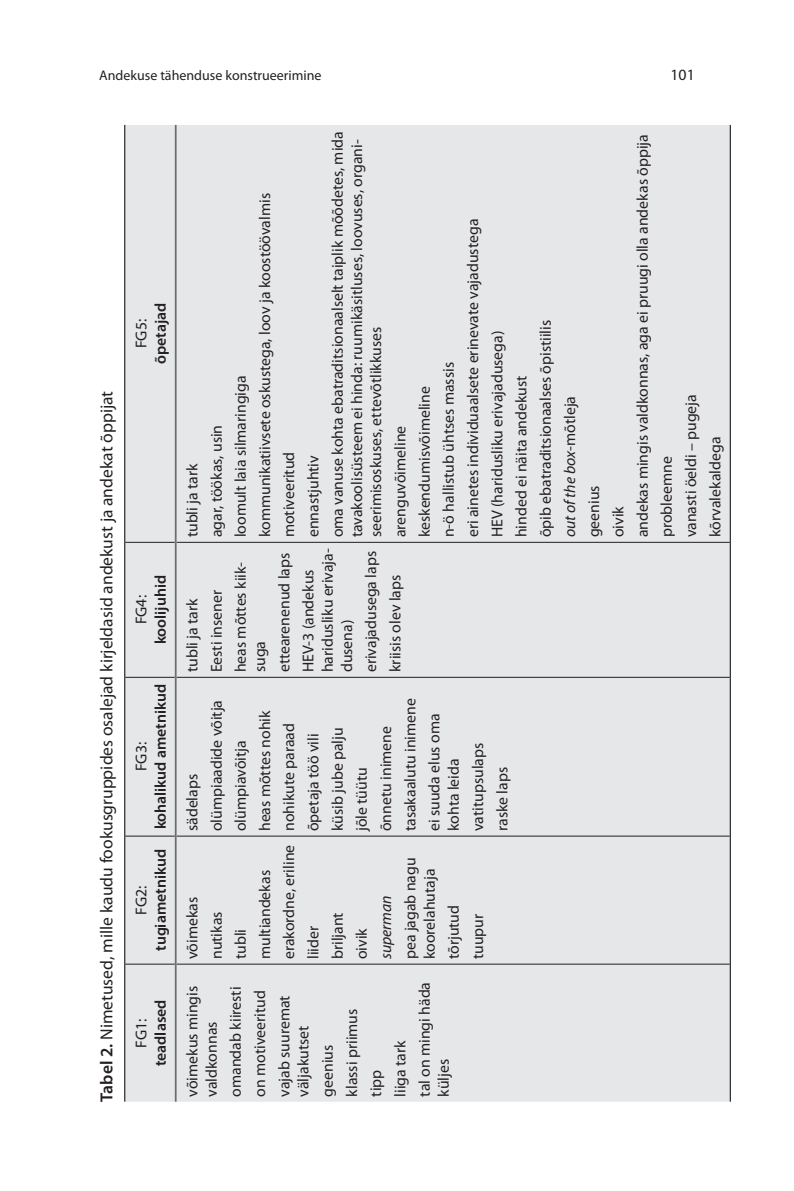
<style>
.page{position:relative;width:794px;height:1191px;background:#fff}
.page>*{position:absolute;margin:0;border:0;box-sizing:border-box;transform-origin:0 0}
.tabelpais{font:17.5px "Myriad Pro";color:#231f20}
.tabel_tekst{font:15.75px/19.2px "Myriad Pro";color:#231f20}
.tabel_tekst-2{font:600 15.75px "Myriad Pro";color:#231f20}
.tabel_tekst-3{font:italic 15.75px "Myriad Pro";color:#231f20}
.t1{font:14px "Myriad Pro";color:#231f20}
.s1{font-weight:600}
.s2{font-style:normal}
</style>
<div class="page">
<div style="left:125px;top:125px;width:605px;height:976px;background:#e6e7e9"></div>
<hr style="left:124px;top:964px;width:1px;height:137px;background:#000">
<hr style="left:124px;top:836px;width:1px;height:128px;background:#000">
<hr style="left:124px;top:677px;width:1px;height:159px;background:#000">
<hr style="left:124px;top:542px;width:1px;height:135px;background:#000">
<hr style="left:124px;top:125px;width:1px;height:417px;background:#000">
<hr style="left:730px;top:964px;width:1px;height:137px;background:#000">
<hr style="left:730px;top:836px;width:1px;height:128px;background:#000">
<hr style="left:730px;top:677px;width:1px;height:159px;background:#000">
<hr style="left:730px;top:542px;width:1px;height:135px;background:#000">
<hr style="left:730px;top:125px;width:1px;height:417px;background:#000">
<hr style="left:125px;top:963px;width:50px;height:1px;background:#231f20">
<hr style="left:125px;top:835px;width:50px;height:1px;background:#231f20">
<hr style="left:125px;top:677px;width:50px;height:1px;background:#231f20">
<hr style="left:125px;top:542px;width:50px;height:1px;background:#231f20">
<hr style="left:177px;top:963px;width:553px;height:1px;background:#231f20">
<hr style="left:177px;top:835px;width:553px;height:1px;background:#231f20">
<hr style="left:177px;top:677px;width:553px;height:1px;background:#231f20">
<hr style="left:177px;top:542px;width:553px;height:1px;background:#231f20">
<hr style="left:175px;top:964px;width:2px;height:137px;background:#6c6d70">
<hr style="left:175px;top:836px;width:2px;height:128px;background:#6c6d70">
<hr style="left:175px;top:677px;width:2px;height:159px;background:#6c6d70">
<hr style="left:175px;top:542px;width:2px;height:135px;background:#6c6d70">
<hr style="left:175px;top:125px;width:2px;height:417px;background:#6c6d70">
<p class="t1" style="left:99px;top:67px;width:224px">Andekuse tähenduse konstrueerimine</p>
<p class="tabel_tekst" style="left:670px;top:65px;width:26px">101</p>
<p class="tabelpais" style="left:96px;top:1101px;width:712px;rotate:-90deg"><span class="s1">Tabel 2.</span> Nimetused, mille kaudu fookusgruppides osalejad kirjeldasid andekust ja andekat õppijat</p>
<p class="tabel_tekst-2" style="left:150px;top:364px;width:63px;rotate:-90deg">õpetajad</p>
<p class="tabel_tekst" style="left:131px;top:348px;width:31px;rotate:-90deg">FG5:</p>
<p class="tabel_tekst-2" style="left:150px;top:644px;width:71px;rotate:-90deg">koolijuhid</p>
<p class="tabel_tekst" style="left:131px;top:624px;width:31px;rotate:-90deg">FG4:</p>
<p class="tabel_tekst-2" style="left:150px;top:829px;width:147px;rotate:-90deg">kohalikud ametnikud</p>
<p class="tabel_tekst" style="left:131px;top:771px;width:31px;rotate:-90deg">FG3:</p>
<p class="tabel_tekst-2" style="left:150px;top:951px;width:103px;rotate:-90deg">tugiametnikud</p>
<p class="tabel_tekst" style="left:131px;top:914px;width:31px;rotate:-90deg">FG2:</p>
<p class="tabel_tekst-2" style="left:150px;top:1066px;width:68px;rotate:-90deg">teadlased</p>
<p class="tabel_tekst" style="left:131px;top:1047px;width:31px;rotate:-90deg">FG1:</p>
<p class="tabel_tekst" style="left:182px;top:537px;width:75px;rotate:-90deg">tubli ja tark</p>
<p class="tabel_tekst" style="left:206px;top:537px;width:114px;rotate:-90deg">agar, töökas, usin</p>
<p class="tabel_tekst" style="left:182px;top:672px;width:75px;rotate:-90deg">tubli ja tark</p>
<p class="tabel_tekst" style="left:206px;top:672px;width:84px;rotate:-90deg">Eesti insener</p>
<p class="tabel_tekst" style="left:231px;top:537px;width:163px;rotate:-90deg">loomult laia silmaringiga</p>
<p class="tabel_tekst" style="left:255px;top:537px;width:346px;rotate:-90deg">kommunikatiivsete oskustega, loov ja koostöövalmis</p>
<p class="tabel_tekst" style="left:279px;top:537px;width:87px;rotate:-90deg">motiveeritud</p>
<p class="tabel_tekst" style="left:303px;top:537px;width:84px;rotate:-90deg">ennastjuhtiv</p>
<p class="tabel_tekst" style="left:327px;top:537px;width:407px;rotate:-90deg">oma vanuse kohta ebatraditsionaalselt taiplik mõõdetes, mida tavakoolisüsteem ei hinda: ruumikäsitluses, loovuses, organi&shy;seerimisoskuses, ettevõtlikkuses</p>
<p class="tabel_tekst" style="left:390px;top:537px;width:113px;rotate:-90deg">arenguvõimeline</p>
<p class="tabel_tekst" style="left:231px;top:672px;width:112px;rotate:-90deg">heas mõttes kiik&shy;suga</p>
<p class="tabel_tekst" style="left:274px;top:672px;width:121px;rotate:-90deg">ettearenenud laps</p>
<p class="tabel_tekst" style="left:298px;top:672px;width:126px;rotate:-90deg">HEV-3 (andekus haridusliku erivaja&shy;dusena)</p>
<p class="tabel_tekst" style="left:361px;top:672px;width:123px;rotate:-90deg">erivajadusega laps</p>
<p class="tabel_tekst" style="left:385px;top:672px;width:99px;rotate:-90deg">kriisis olev laps</p>
<p class="tabel_tekst" style="left:414px;top:537px;width:152px;rotate:-90deg">keskendumisvõimeline</p>
<p class="tabel_tekst" style="left:439px;top:537px;width:177px;rotate:-90deg">n-ö hallistub ühtses massis</p>
<p class="tabel_tekst" style="left:463px;top:537px;width:320px;rotate:-90deg">eri ainetes individuaalsete erinevate vajadustega</p>
<p class="tabel_tekst" style="left:487px;top:537px;width:208px;rotate:-90deg">HEV (haridusliku erivajadusega)</p>
<p class="tabel_tekst" style="left:511px;top:537px;width:163px;rotate:-90deg">hinded ei näita andekust</p>
<p class="tabel_tekst" style="left:182px;top:831px;width:59px;rotate:-90deg">sädelaps</p>
<p class="tabel_tekst" style="left:206px;top:831px;width:133px;rotate:-90deg">olümpiaadide võitja</p>
<p class="tabel_tekst" style="left:231px;top:831px;width:92px;rotate:-90deg">olümpiavõitja</p>
<p class="tabel_tekst" style="left:255px;top:831px;width:122px;rotate:-90deg">heas mõttes nohik</p>
<p class="tabel_tekst" style="left:182px;top:959px;width:64px;rotate:-90deg">võimekas</p>
<p class="tabel_tekst" style="left:206px;top:959px;width:49px;rotate:-90deg">nutikas</p>
<p class="tabel_tekst" style="left:231px;top:959px;width:32px;rotate:-90deg">tubli</p>
<p class="tabel_tekst" style="left:255px;top:959px;width:91px;rotate:-90deg">multiandekas</p>
<p class="tabel_tekst" style="left:279px;top:831px;width:109px;rotate:-90deg">nohikute paraad</p>
<p class="tabel_tekst" style="left:303px;top:831px;width:99px;rotate:-90deg">õpetaja töö vili</p>
<p class="tabel_tekst" style="left:327px;top:831px;width:105px;rotate:-90deg">küsib jube palju</p>
<p class="tabel_tekst" style="left:279px;top:959px;width:116px;rotate:-90deg">erakordne, eriline</p>
<p class="tabel_tekst" style="left:303px;top:959px;width:35px;rotate:-90deg">liider</p>
<p class="tabel_tekst" style="left:327px;top:959px;width:48px;rotate:-90deg">briljant</p>
<p class="tabel_tekst" style="left:352px;top:831px;width:65px;rotate:-90deg">jõle tüütu</p>
<p class="tabel_tekst" style="left:352px;top:959px;width:33px;rotate:-90deg">oivik</p>
<p class="tabel_tekst" style="left:376px;top:831px;width:107px;rotate:-90deg">õnnetu inimene</p>
<p class="tabel_tekst" style="left:400px;top:831px;width:134px;rotate:-90deg">tasakaalutu inimene</p>
<p class="tabel_tekst" style="left:424px;top:831px;width:119px;rotate:-90deg">ei suuda elus oma kohta leida</p>
<p class="tabel_tekst" style="left:468px;top:831px;width:90px;rotate:-90deg">vatitupsulaps</p>
<p class="tabel_tekst" style="left:492px;top:831px;width:66px;rotate:-90deg">raske laps</p>
<p class="tabel_tekst-3" style="left:376px;top:959px;width:65px;rotate:-90deg">superman</p>
<p class="tabel_tekst" style="left:400px;top:959px;width:103px;rotate:-90deg">pea jagab nagu koorelahutaja</p>
<p class="tabel_tekst" style="left:444px;top:959px;width:56px;rotate:-90deg">tõrjutud</p>
<p class="tabel_tekst" style="left:468px;top:959px;width:47px;rotate:-90deg">tuupur</p>
<p class="tabel_tekst" style="left:182px;top:1096px;width:112px;rotate:-90deg">võimekus mingis valdkonnas</p>
<p class="tabel_tekst" style="left:226px;top:1096px;width:111px;rotate:-90deg">omandab kiiresti</p>
<p class="tabel_tekst" style="left:250px;top:1096px;width:108px;rotate:-90deg">on motiveeritud</p>
<p class="tabel_tekst" style="left:274px;top:1096px;width:103px;rotate:-90deg">vajab suuremat väljakutset</p>
<p class="tabel_tekst" style="left:318px;top:1096px;width:53px;rotate:-90deg">geenius</p>
<p class="tabel_tekst" style="left:342px;top:1096px;width:90px;rotate:-90deg">klassi priimus</p>
<p class="tabel_tekst" style="left:366px;top:1096px;width:28px;rotate:-90deg">tipp</p>
<p class="tabel_tekst" style="left:390px;top:1096px;width:58px;rotate:-90deg">liiga tark</p>
<p class="tabel_tekst" style="left:414px;top:1096px;width:116px;rotate:-90deg">tal on mingi häda küljes</p>
<p class="tabel_tekst" style="left:535px;top:537px;width:219px;rotate:-90deg">õpib ebatraditsionaalses õpistiilis</p>
<p class="tabel_tekst-3" style="left:560px;top:537px;width:143px;rotate:-90deg">out of the box<span class="s2">-mõtleja</span></p>
<p class="tabel_tekst" style="left:584px;top:537px;width:53px;rotate:-90deg">geenius</p>
<p class="tabel_tekst" style="left:608px;top:537px;width:33px;rotate:-90deg">oivik</p>
<p class="tabel_tekst" style="left:632px;top:537px;width:405px;rotate:-90deg">andekas mingis valdkonnas, aga ei pruugi olla andekas õppija</p>
<p class="tabel_tekst" style="left:657px;top:537px;width:82px;rotate:-90deg">probleemne</p>
<p class="tabel_tekst" style="left:681px;top:537px;width:145px;rotate:-90deg">vanasti öeldi – pugeja</p>
<p class="tabel_tekst" style="left:705px;top:537px;width:102px;rotate:-90deg">kõrvalekaldega</p>
</div>
